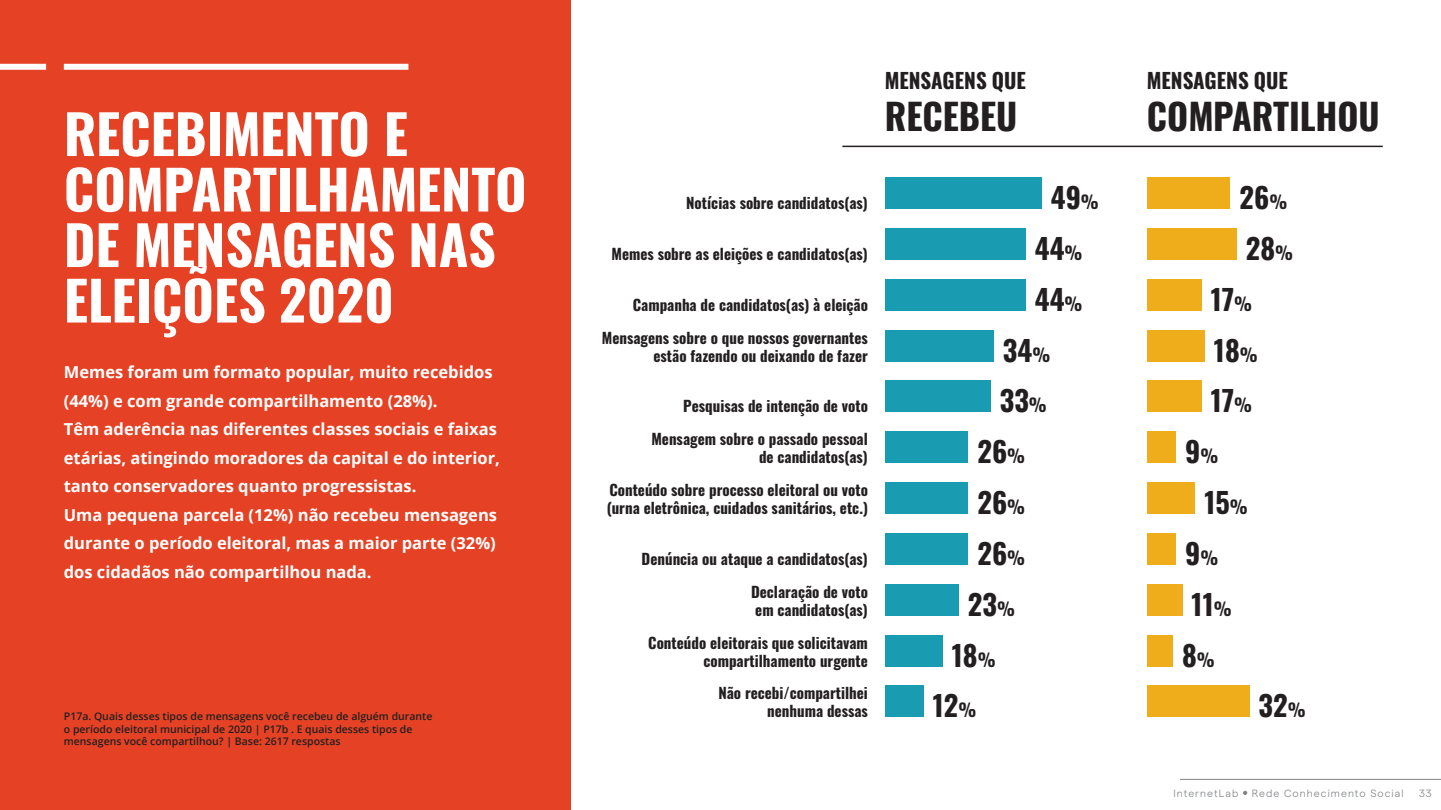
<style>
.page{position:relative;width:1441px;height:810px;background:#fff}
.page>*{position:absolute;margin:0;border:0;box-sizing:border-box;transform-origin:0 0}
.t1{font:700 54px/55.5px "Oswald";color:#fff}
.Texto_recuo{font:700 36px "Oswald";color:#231f20}
.Texto{font:700 28.35px "Oswald";color:#231f20}
.Texto-2{font:700 21px "Oswald";color:#231f20}
.Texto_recuo-2{font:700 21px "Oswald";color:#231f20}
.Texto-3{font:700 16.5px/28.5px "Open Sans";color:#fff}
.Texto-4{font:700 15px/18px "Oswald";color:#231f20;text-align:right}
.Texto-5{font:600 10.5px/12.6px "Open Sans";color:#231f20}
.t2{font:300 10.5px "Matter";letter-spacing:.1em;color:#808285}
.s1{font-size:17.85px}
</style>
<div class="page">
<hr style="left:1179px;top:779px;width:261px;height:1px;background:#808285">
<svg style="left:1243px;top:791px;width:4px;height:4px"></svg>
<div style="left:0;top:0;width:570px;height:810px;background:#e54225"></div>
<div style="left:0;top:64px;width:46px;height:6px;background:#fff"></div>
<div style="left:64px;top:64px;width:344px;height:6px;background:#fff"></div>
<hr style="left:842px;top:146px;width:540px;height:1px;background:#231f20">
<div style="left:884px;top:177px;width:157px;height:32px;background:#199bb2"></div>
<div style="left:1146px;top:177px;width:83px;height:32px;background:#f0ad1b"></div>
<div style="left:884px;top:228px;width:141px;height:32px;background:#199bb2"></div>
<div style="left:1146px;top:228px;width:90px;height:32px;background:#f0ad1b"></div>
<div style="left:884px;top:279px;width:141px;height:32px;background:#199bb2"></div>
<div style="left:1146px;top:279px;width:54px;height:32px;background:#f0ad1b"></div>
<div style="left:884px;top:330px;width:109px;height:32px;background:#199bb2"></div>
<div style="left:1146px;top:330px;width:58px;height:32px;background:#f0ad1b"></div>
<div style="left:884px;top:381px;width:106px;height:31px;background:#199bb2"></div>
<div style="left:1146px;top:381px;width:54px;height:31px;background:#f0ad1b"></div>
<div style="left:884px;top:431px;width:83px;height:32px;background:#199bb2"></div>
<div style="left:1146px;top:431px;width:29px;height:32px;background:#f0ad1b"></div>
<div style="left:884px;top:482px;width:83px;height:32px;background:#199bb2"></div>
<div style="left:1146px;top:482px;width:48px;height:32px;background:#f0ad1b"></div>
<div style="left:884px;top:533px;width:83px;height:32px;background:#199bb2"></div>
<div style="left:1146px;top:533px;width:29px;height:32px;background:#f0ad1b"></div>
<div style="left:884px;top:584px;width:74px;height:32px;background:#199bb2"></div>
<div style="left:1146px;top:584px;width:35px;height:32px;background:#f0ad1b"></div>
<div style="left:884px;top:635px;width:58px;height:32px;background:#199bb2"></div>
<div style="left:1146px;top:635px;width:26px;height:32px;background:#f0ad1b"></div>
<div style="left:884px;top:686px;width:39px;height:31px;background:#199bb2"></div>
<div style="left:1146px;top:686px;width:102px;height:31px;background:#f0ad1b"></div>
<p class="t1" style="left:64px;top:101px;width:464px">RECEBIMENTO E<br>COMPARTILHAMENTO<br>DE MENSAGENS NAS<br>ELEIÇÕES 2020</p>
<p class="Texto-3" style="left:64px;top:357px;width:437px">Memes foram um formato popular, muito recebidos (44%) e com grande compartilhamento (28%).<br>Têm aderência nas diferentes classes sociais e faixas etárias, atingindo moradores da capital e do interior, tanto conservadores quanto progressistas.</p>
<p class="Texto-3" style="left:64px;top:500px;width:435px;text-align:justify">Uma pequena parcela (12%) não recebeu mensagens durante o período eleitoral, mas a maior parte (32%) dos cidadãos não compartilhou nada.</p>
<p class="Texto-5" style="left:64px;top:710px;width:370px">P17a. Quais desses tipos de mensagens você recebeu de alguém durante o período eleitoral municipal de 2020 | P17b . E quais desses tipos de mensagens você compartilhou? | Base: 2617 respostas</p>
<p class="Texto-2" style="left:884px;top:62px;width:142px">MENSAGENS QUE</p>
<p class="Texto_recuo" style="left:884px;top:84px;width:134px">RECEBEU</p>
<p class="Texto_recuo-2" style="left:1146px;top:62px;width:142px">MENSAGENS QUE</p>
<p class="Texto_recuo" style="left:1146px;top:84px;width:234px">COMPARTILHOU</p>
<p class="Texto-4" style="left:686px;top:193px;width:183px">Notícias sobre candidatos(as)</p>
<p class="Texto" style="left:1050px;top:172px;width:50px">49<span class="s1">%</span></p>
<p class="Texto" style="left:1239px;top:172px;width:49px">26<span class="s1">%</span></p>
<p class="Texto-4" style="left:611px;top:243px;width:258px">Memes sobre as eleições e candidatos(as)</p>
<p class="Texto" style="left:1034px;top:223px;width:49px">44<span class="s1">%</span></p>
<p class="Texto" style="left:1245px;top:223px;width:49px">28<span class="s1">%</span></p>
<p class="Texto-4" style="left:632px;top:294px;width:237px">Campanha de candidatos(as) à eleição</p>
<p class="Texto" style="left:1034px;top:274px;width:49px">44<span class="s1">%</span></p>
<p class="Texto" style="left:1210px;top:274px;width:43px">17<span class="s1">%</span></p>
<p class="Texto-4" style="left:601px;top:327px;width:267px">Mensagens sobre o que nossos governantes estão fazendo ou deixando de fazer</p>
<p class="Texto" style="left:1002px;top:325px;width:49px">34<span class="s1">%</span></p>
<p class="Texto" style="left:1213px;top:325px;width:45px">18<span class="s1">%</span></p>
<p class="Texto-4" style="left:683px;top:396px;width:186px">Pesquisas de intenção de voto</p>
<p class="Texto" style="left:999px;top:376px;width:49px">33<span class="s1">%</span></p>
<p class="Texto" style="left:1210px;top:376px;width:43px">17<span class="s1">%</span></p>
<p class="Texto-4" style="left:651px;top:429px;width:218px">Mensagem sobre o passado pessoal de candidatos(as)</p>
<p class="Texto" style="left:977px;top:426px;width:49px">26<span class="s1">%</span></p>
<p class="Texto" style="left:1185px;top:426px;width:35px">9<span class="s1">%</span></p>
<p class="Texto-4" style="left:606px;top:480px;width:263px;text-align:left">Conteúdo sobre processo eleitoral ou voto (urna eletrônica, cuidados sanitários, etc.)</p>
<p class="Texto" style="left:977px;top:477px;width:49px">26<span class="s1">%</span></p>
<p class="Texto" style="left:1204px;top:477px;width:45px">15<span class="s1">%</span></p>
<p class="Texto-4" style="left:641px;top:548px;width:228px">Denúncia ou ataque a candidatos(as)</p>
<p class="Texto" style="left:977px;top:528px;width:49px">26<span class="s1">%</span></p>
<p class="Texto" style="left:1185px;top:528px;width:35px">9<span class="s1">%</span></p>
<p class="Texto-4" style="left:751px;top:581px;width:118px;text-align:left">Declaração de voto em candidatos(as)</p>
<p class="Texto" style="left:967px;top:579px;width:49px">23<span class="s1">%</span></p>
<p class="Texto" style="left:1191px;top:579px;width:41px">11<span class="s1">%</span></p>
<p class="Texto-4" style="left:648px;top:632px;width:221px">Conteúdo eleitorais que solicitavam compartilhamento urgente</p>
<p class="Texto" style="left:951px;top:630px;width:45px">18<span class="s1">%</span></p>
<p class="Texto" style="left:1181px;top:630px;width:34px">8<span class="s1">%</span></p>
<p class="Texto-4" style="left:718px;top:683px;width:151px">Não recebi/compartilhei nenhuma dessas</p>
<p class="Texto" style="left:932px;top:681px;width:45px">12<span class="s1">%</span></p>
<p class="Texto" style="left:1258px;top:681px;width:49px">32<span class="s1">%</span></p>
<p class="t2" style="left:1173px;top:785px;width:66px">InternetLab</p>
<p class="t2" style="left:1251px;top:785px;width:153px">Rede Conhecimento Social</p>
<p class="t2" style="left:1418px;top:785px;width:14px">33</p>
</div>
